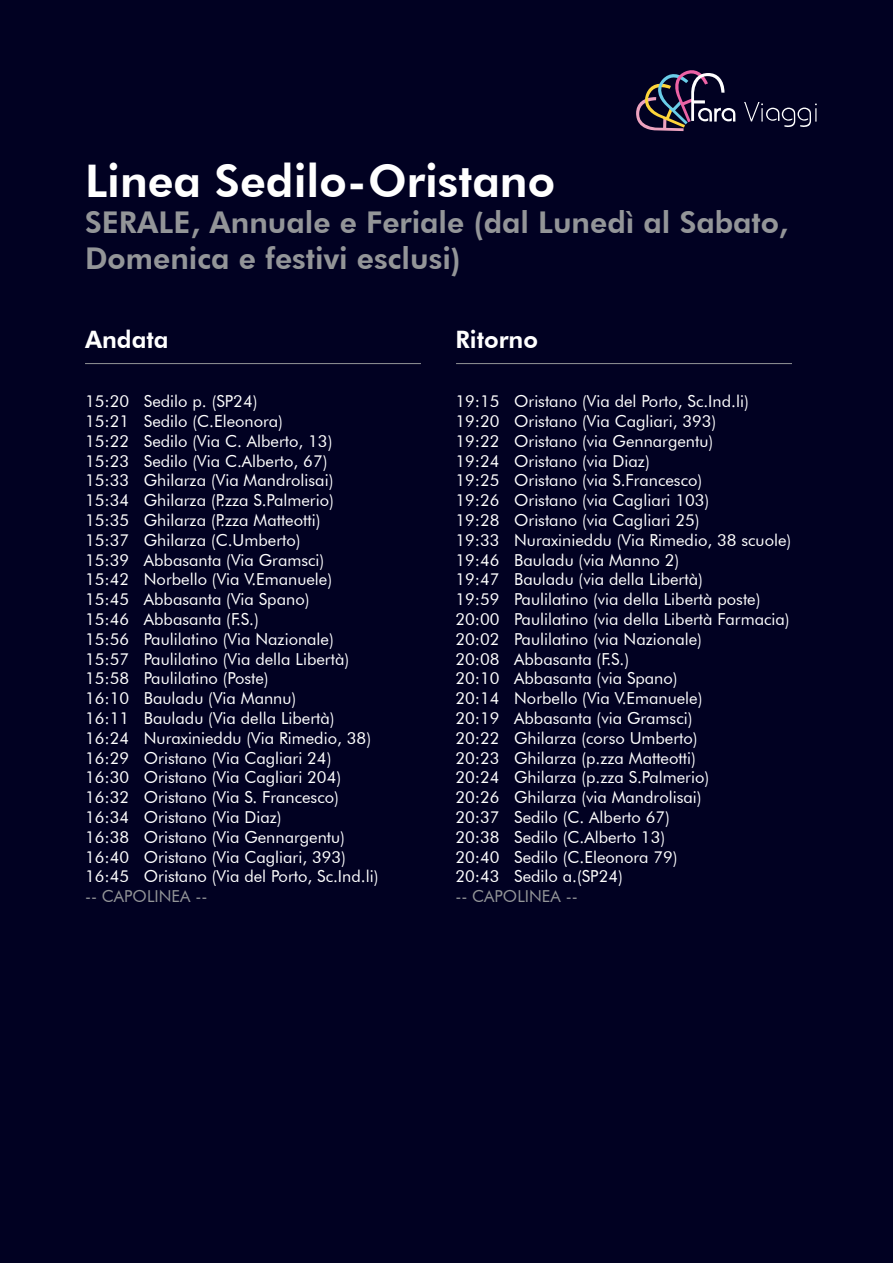
<style>
.page{position:relative;width:893px;height:1263px;background:#fff}
.page>*{position:absolute;margin:0;border:0;box-sizing:border-box;transform-origin:0 0}
.t1{font:800 45px "Futura BT";color:#fff}
.t2{font:800 30px/36px "Futura BT";color:#939598}
.t3{font:800 24px "Futura BT";color:#fff}
.t4{font:16.5px/19.8px "Futura BT";color:#fff}
.t5{font:16.5px "Futura BT";color:#939598}
</style>
<div class="page">
<div style="left:1px;top:0;width:892px;height:1263px;background:#010122"></div>
<svg style="left:744px;top:102px;width:73px;height:25px"></svg>
<svg style="left:636px;top:70px;width:100px;height:61px"></svg>
<hr style="left:85px;top:363px;width:336px;height:1px;background:#939598">
<hr style="left:456px;top:363px;width:336px;height:1px;background:#939598">
<h1 class="t1" style="left:85px;top:153px;width:472px">Linea Sedilo-Oristano</h1>
<h2 class="t2" style="left:85px;top:204px;width:705px">SERALE, Annuale e Feriale (dal Lunedì al Sabato,<br>Domenica e festivi esclusi)</h2>
<h3 class="t3" style="left:85px;top:325px;width:85px">Andata</h3>
<p class="t4" style="left:85px;top:391px;width:295px">15:20 Sedilo p. (SP24)<br>15:21 Sedilo (C.Eleonora)<br>15:22 Sedilo (Via C. Alberto, 13)<br>15:23 Sedilo (Via C.Alberto, 67)<br>15:33 Ghilarza (Via Mandrolisai)<br>15:34 Ghilarza (P.zza S.Palmerio)<br>15:35 Ghilarza (P.zza Matteotti)<br>15:37 Ghilarza (C.Umberto)<br>15:39 Abbasanta (Via Gramsci)<br>15:42 Norbello (Via V.Emanuele)<br>15:45 Abbasanta (Via Spano)<br>15:46 Abbasanta (F.S.)<br>15:56 Paulilatino (Via Nazionale)<br>15:57 Paulilatino (Via della Libertà)<br>15:58 Paulilatino (Poste)<br>16:10 Bauladu (Via Mannu)<br>16:11 Bauladu (Via della Libertà)<br>16:24 Nuraxinieddu (Via Rimedio, 38)<br>16:29 Oristano (Via Cagliari 24)<br>16:30 Oristano (Via Cagliari 204)<br>16:32 Oristano (Via S. Francesco)<br>16:34 Oristano (Via Diaz)<br>16:38 Oristano (Via Gennargentu)<br>16:40 Oristano (Via Cagliari, 393)<br>16:45 Oristano (Via del Porto, Sc.Ind.li)</p>
<p class="t5" style="left:85px;top:886px;width:124px">-- CAPOLINEA --</p>
<h3 class="t3" style="left:455px;top:325px;width:84px">Ritorno</h3>
<p class="t4" style="left:455px;top:391px;width:337px">19:15 Oristano (Via del Porto, Sc.Ind.li)<br>19:20 Oristano (Via Cagliari, 393)<br>19:22 Oristano (via Gennargentu)<br>19:24 Oristano (via Diaz)<br>19:25 Oristano (via S.Francesco)<br>19:26 Oristano (via Cagliari 103)<br>19:28 Oristano (via Cagliari 25)<br>19:33 Nuraxinieddu (Via Rimedio, 38 scuole)<br>19:46 Bauladu (via Manno 2)<br>19:47 Bauladu (via della Libertà)<br>19:59 Paulilatino (via della Libertà poste)<br>20:00 Paulilatino (via della Libertà Farmacia)<br>20:02 Paulilatino (via Nazionale)<br>20:08 Abbasanta (F.S.)<br>20:10 Abbasanta (via Spano)<br>20:14 Norbello (Via V.Emanuele)<br>20:19 Abbasanta (via Gramsci)<br>20:22 Ghilarza (corso Umberto)<br>20:23 Ghilarza (p.zza Matteotti)<br>20:24 Ghilarza (p.zza S.Palmerio)<br>20:26 Ghilarza (via Mandrolisai)<br>20:37 Sedilo (C. Alberto 67)<br>20:38 Sedilo (C.Alberto 13)<br>20:40 Sedilo (C.Eleonora 79)<br>20:43 Sedilo a.(SP24)</p>
<p class="t5" style="left:455px;top:886px;width:124px">-- CAPOLINEA --</p>
</div>
